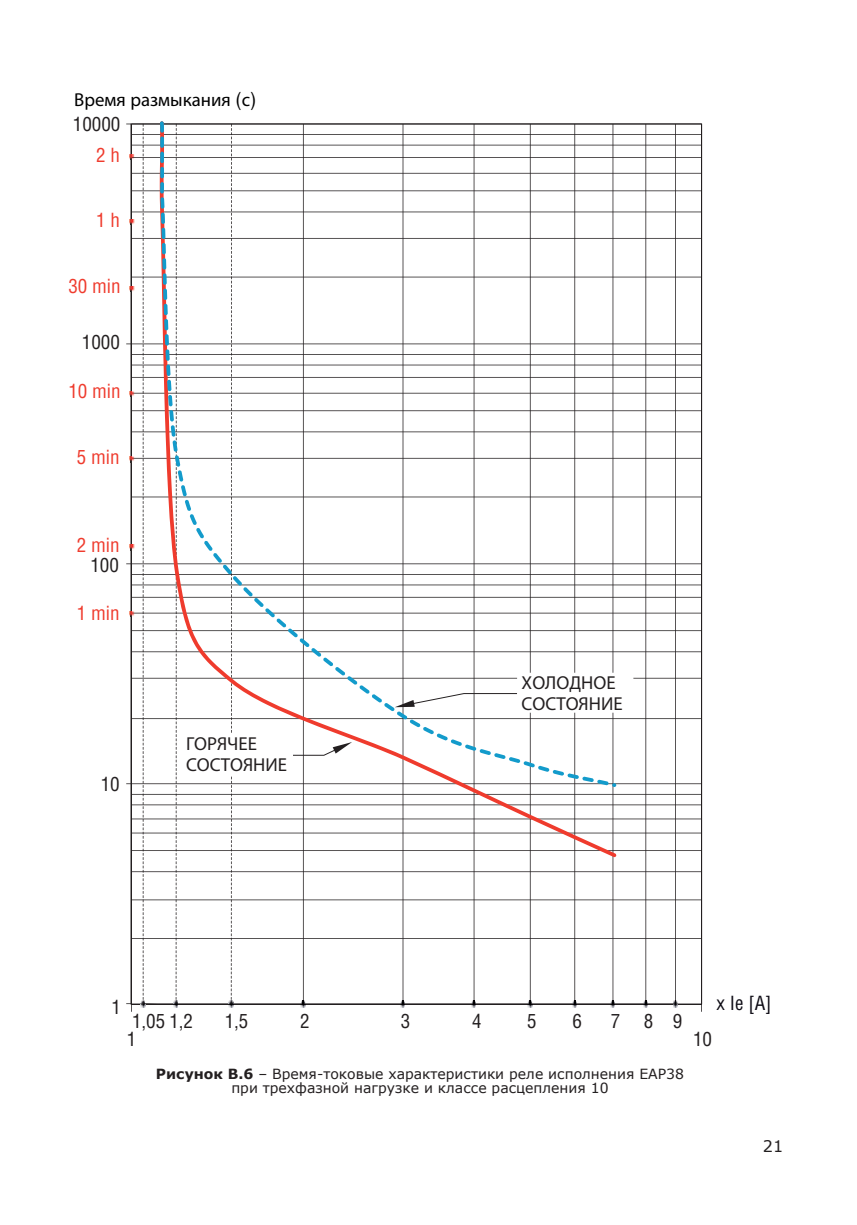
<style>
.page{position:relative;width:857px;height:1225px;background:#fff}
.page>*{position:absolute;margin:0;border:0;box-sizing:border-box;transform-origin:0 0}
.t1{font:condensed 19px "Helvetica";color:#231f20}
.t2{font:condensed 19px "Helvetica";color:#ef3b2d}
.t3{font:condensed 19px "Helvetica";color:#0e0c15}
.t4{font:18.8px/21.4px "Myriad Pro";color:#231f20}
.t5{font:18.8px "Myriad Pro";color:#000}
.t6{font:16px "Verdana";color:#231f20}
.Рисунок{font:14px "Verdana";color:#231f20}
.s1{font-family:"Helvetica";font-stretch:condensed}
.s2{font-weight:700}
</style>
<div class="page">
<svg style="left:130px;top:123px;width:571px;height:880px"></svg>
<hr style="left:131px;top:124px;width:1px;height:880px;background:#231f20">
<hr style="left:131px;top:1003px;width:570px;height:1px;background:#231f20">
<svg style="left:126px;top:1003px;width:6px;height:8px"></svg>
<svg style="left:129px;top:611px;width:5px;height:6px"></svg>
<svg style="left:129px;top:545px;width:5px;height:5px"></svg>
<svg style="left:129px;top:457px;width:5px;height:5px"></svg>
<svg style="left:129px;top:392px;width:5px;height:5px"></svg>
<svg style="left:129px;top:286px;width:5px;height:5px"></svg>
<svg style="left:129px;top:219px;width:5px;height:5px"></svg>
<svg style="left:129px;top:154px;width:5px;height:5px"></svg>
<svg style="left:141px;top:124px;width:536px;height:883px"></svg>
<svg style="left:284px;top:749px;width:52px;height:6px"></svg>
<div style="left:181px;top:733px;width:111px;height:43px;background:#fff"></div>
<p class="t5" style="left:74px;top:88px;width:184px">Время размыкания <span class="s1">(</span>с<span class="s1">)</span></p>
<p class="t1" style="left:73px;top:112px;width:49px">10000</p>
<p class="t2" style="left:96px;top:143px;width:25px">2 h</p>
<p class="t2" style="left:96px;top:208px;width:25px">1 h</p>
<p class="t2" style="left:68px;top:274px;width:54px">30 min</p>
<p class="t1" style="left:82px;top:330px;width:39px">1000</p>
<p class="t2" style="left:68px;top:379px;width:54px">10 min</p>
<p class="t2" style="left:77px;top:445px;width:44px">5 min</p>
<p class="t2" style="left:77px;top:533px;width:44px">2 min</p>
<p class="t1" style="left:90px;top:553px;width:30px">100</p>
<p class="t2" style="left:77px;top:601px;width:44px">1 min</p>
<p class="t1" style="left:101px;top:772px;width:20px">10</p>
<p class="t4" style="left:186px;top:732px;width:102px">ГОРЯЧЕЕ<br>СОСТОЯНИЕ</p>
<p class="t4" style="left:521px;top:671px;width:102px">ХОЛОДНОЕ<br>СОСТОЯНИЕ</p>
<p class="t1" style="left:111px;top:995px;width:11px">1</p>
<p class="t3" style="left:716px;top:991px;width:56px">x Ie [A]</p>
<p class="t1" style="left:132px;top:1009px;width:63px">1,05 1,2</p>
<p class="t1" style="left:224px;top:1009px;width:25px">1,5</p>
<p class="t1" style="left:300px;top:1009px;width:11px">2</p>
<p class="t1" style="left:400px;top:1009px;width:11px">3</p>
<p class="t1" style="left:472px;top:1009px;width:11px">4</p>
<p class="t1" style="left:527px;top:1009px;width:11px">5</p>
<p class="t1" style="left:572px;top:1009px;width:11px">6</p>
<p class="t1" style="left:610px;top:1009px;width:73px">7 8 9</p>
<p class="t1" style="left:127px;top:1027px;width:11px">1</p>
<p class="t1" style="left:692px;top:1027px;width:20px">10</p>
<p class="Рисунок" style="left:156px;top:1064px;width:529px"><span class="s2">Рисунок В.6</span> – Время-токовые характеристики реле исполнения EAP38</p>
<p class="Рисунок" style="left:231px;top:1078px;width:378px">при трехфазной нагрузке и классе расцепления 10</p>
<p class="t6" style="left:762px;top:1134px;width:22px">21</p>
</div>
